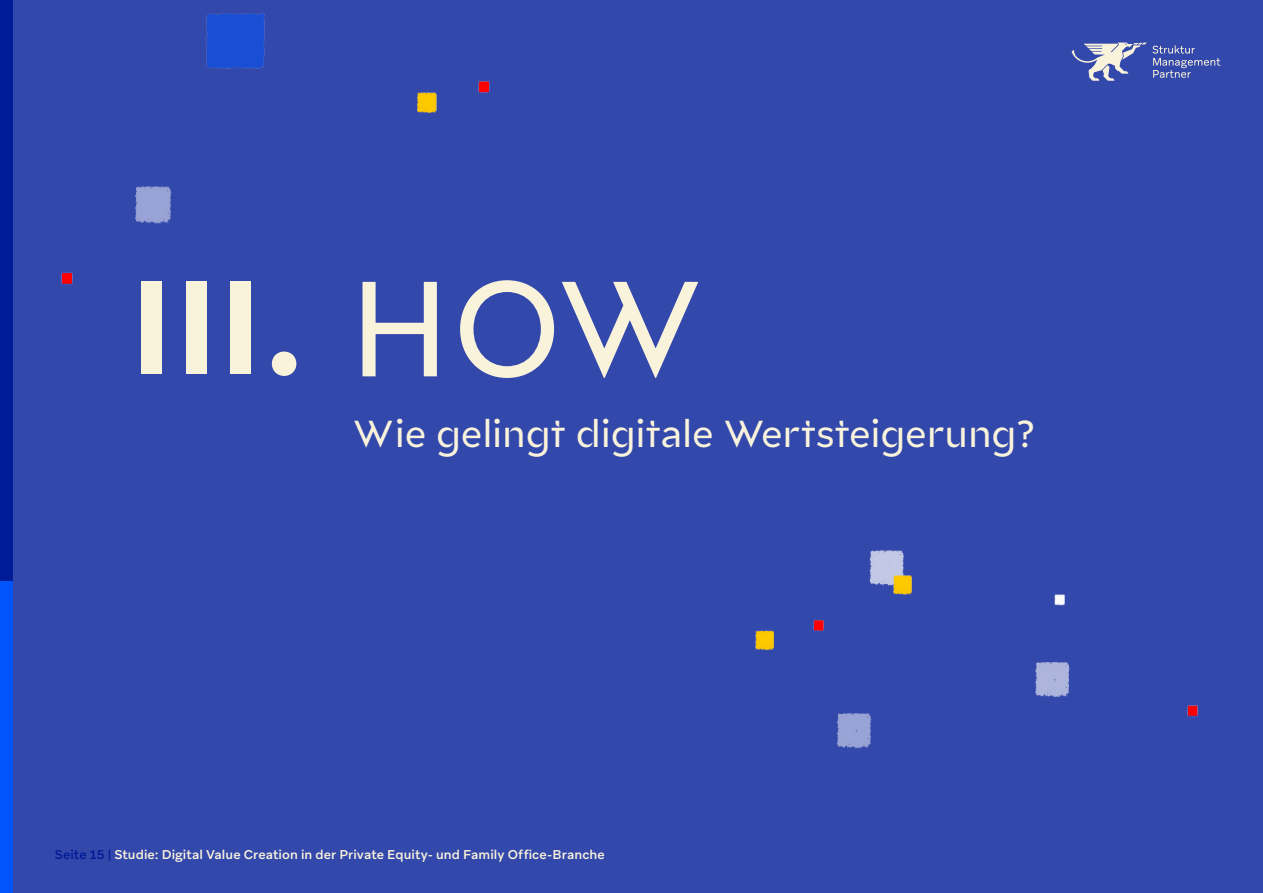
<style>
.page{position:relative;width:1263px;height:893px;background:#3348ab}
.page>*{position:absolute;margin:0;border:0;box-sizing:border-box;transform-origin:0 0}
.t1{font:700 132px "Glance Sans";color:#faf3dc}
.t2{font:37.5px "Glance Sans";letter-spacing:-.005em;color:#faf3dc}
.t3{font:500 12.75px "Aribau Grotesk";letter-spacing:.005em;color:#faf3dc}
.s1{font-weight:400;font-size:135px}
.s2{color:#001b96}
</style>
<div class="page">
<svg style="left:1071px;top:43px;width:149px;height:38px"></svg>
<img style="left:755px;top:550px;width:443px;height:199px">
<img style="left:61px;top:13px;width:429px;height:272px">
<div style="left:0;top:580px;width:13px;height:313px;background:#0055fa"></div>
<div style="left:0;top:0;width:13px;height:580px;background:#001b96"></div>
<h1 class="t1" style="left:129px;top:237px;width:576px">III. <span class="s1">HOW</span></h1>
<h2 class="t2" style="left:353px;top:409px;width:684px">Wie gelingt digitale Wertsteigerung?</h2>
<p class="t3" style="left:55px;top:846px;width:552px"><span class="s2">Seite 15 |</span> Studie: Digital Value Creation in der Private Equity- und Family Office-Branche</p>
</div>
